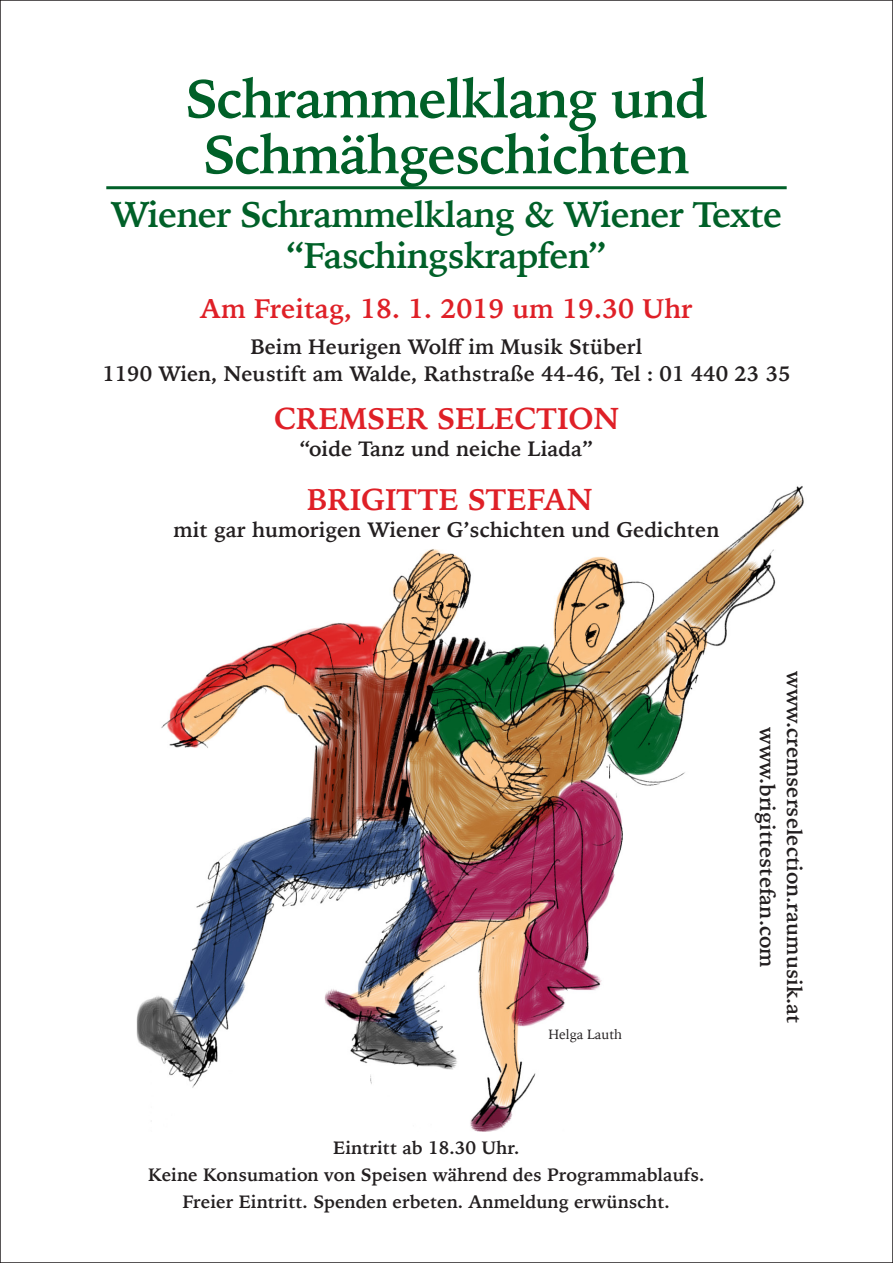
<style>
.page{position:relative;width:893px;height:1263px;background:#fff}
.page>*{position:absolute;margin:0;border:0;box-sizing:border-box;transform-origin:0 0}
.t1{font:700 54px/55.8px "Iowan Old Style";letter-spacing:-.025em;color:#006028;text-align:center}
.t2{font:700 36px "Iowan Old Style";letter-spacing:-.025em;color:#006028}
.t3{font:700 30px "Iowan Old Style";color:#df2027}
.t4{font:700 27px "Iowan Old Style";color:#df2027}
.t5{font:700 21px "Iowan Old Style";color:#231f20}
.t6{font:700 18px "Iowan Old Style";color:#231f20}
.t7{font:13.5px "Iowan Old Style";color:#231f20}
</style>
<div class="page">
<img style="left:136px;top:486px;width:668px;height:645px">
<hr style="left:106px;top:186px;width:681px;height:3px;background:#006028">
<p class="t1" style="left:185px;top:68px;width:524px">Schrammelklang und<br>Schmähgeschichten</p>
<p class="t2" style="left:111px;top:182px;width:673px">Wiener Schrammelklang &amp; Wiener Texte</p>
<p class="t2" style="left:286px;top:223px;width:323px">“Faschingskrapfen”</p>
<p class="t4" style="left:200px;top:284px;width:494px">Am Freitag, 18. 1. 2019 um 19.30 Uhr</p>
<p class="t5" style="left:251px;top:327px;width:393px">Beim Heurigen Wolff im Musik Stüberl</p>
<p class="t5" style="left:102px;top:354px;width:690px">1190 Wien, Neustift am Walde, Rathstraße 44-46, Tel : 01 440 23 35</p>
<p class="t3" style="left:274px;top:391px;width:346px">CREMSER SELECTION</p>
<p class="t5" style="left:300px;top:429px;width:295px">“oide Tanz und neiche Liada”</p>
<p class="t3" style="left:307px;top:472px;width:287px">BRIGITTE STEFAN</p>
<p class="t5" style="left:174px;top:510px;width:547px">mit gar humorigen Wiener G’schichten und Gedichten</p>
<p class="t7" style="left:549px;top:1022px;width:75px">Helga Lauth</p>
<p class="t6" style="left:333px;top:1131px;width:188px">Eintritt ab 18.30 Uhr.</p>
<p class="t6" style="left:148px;top:1158px;width:558px">Keine Konsumation von Speisen während des Programmablaufs.</p>
<p class="t6" style="left:183px;top:1185px;width:489px">Freier Eintritt. Spenden erbeten. Anmeldung erwünscht.</p>
<p class="t5" style="left:787px;top:727px;width:242px;rotate:90deg">www.brigittestefan.com</p>
<p class="t5" style="left:814px;top:671px;width:354px;rotate:90deg">www.cremserselection.raumusik.at</p>
</div>
